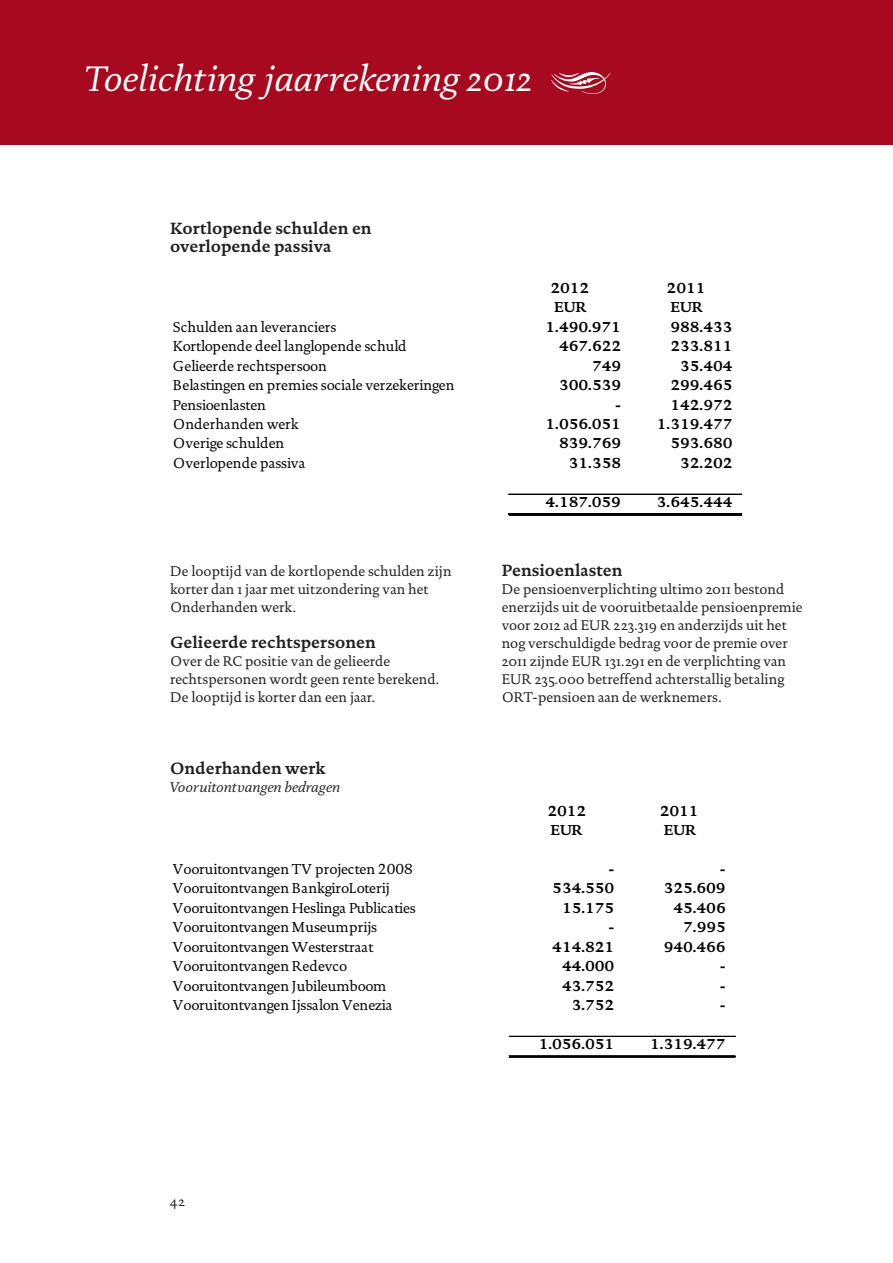
<style>
.page{position:relative;width:893px;height:1263px;background:#fff}
.page>*{position:absolute;margin:0;border:0;box-sizing:border-box;transform-origin:0 0}
.t1{font:italic 36px "DTL Documenta TOT";color:#fff}
.Italic-9_5_12{font:700 16.5px "DTL Documenta TOT";color:#231f20}
.t2{font:14.55px/19.5px "DTL Documenta TOT";letter-spacing:-.01em;color:#000}
.t3{font:700 14.55px "DTL Documenta TOT";letter-spacing:-.01em;color:#000}
.Italic-9_5_12-2{font:14.25px/18px "DTL Documenta TOT";color:#231f20}
.Italic-9_5_12-3{font:italic 14.25px "DTL Documenta TOT";color:#231f20}
.t4{font:13.5px "DTL Documenta TOT";color:#231f20}
</style>
<div class="page">
<div style="left:0;top:0;width:893px;height:145px;background:#a7091e"></div>
<hr style="left:509px;top:494px;width:233px;height:1px;background:#000">
<hr style="left:509px;top:513px;width:233px;height:1px;background:#000">
<hr style="left:509px;top:515px;width:233px;height:1px;background:#000">
<hr style="left:509px;top:1036px;width:226px;height:1px;background:#000">
<hr style="left:509px;top:1055px;width:226px;height:1px;background:#000">
<hr style="left:509px;top:1056px;width:226px;height:1px;background:#000">
<hr style="left:509px;top:1057px;width:226px;height:1px;background:#000">
<p class="t1" style="left:85px;top:57px;width:449px">Toelichting jaarrekening 2012</p>
<p class="Italic-9_5_12" style="left:170px;top:218px;width:203px">Kortlopende schulden en</p>
<p class="Italic-9_5_12" style="left:170px;top:236px;width:163px">overlopende passiva</p>
<p class="t2" style="left:173px;top:317px;width:283px">Schulden aan leveranciers<br>Kortlopende deel langlopende schuld<br>Gelieerde rechtspersoon<br>Belastingen en premies sociale verzekeringen<br>Pensioenlasten<br>Onderhanden werk<br>Overige schulden<br>Overlopende passiva</p>
<p class="Italic-9_5_12-2" style="left:170px;top:562px;width:283px">De looptijd van de kortlopende schulden zijn korter dan 1 jaar met uitzondering van het<br>Onderhanden werk.</p>
<p class="Italic-9_5_12" style="left:170px;top:632px;width:207px">Gelieerde rechtspersonen</p>
<p class="Italic-9_5_12-2" style="left:170px;top:652px;width:271px">Over de RC positie van de gelieerde rechtspersonen wordt geen rente berekend.</p>
<p class="Italic-9_5_12-2" style="left:170px;top:688px;width:207px">De looptijd is korter dan een jaar.</p>
<p class="Italic-9_5_12" style="left:170px;top:758px;width:157px">Onderhanden werk</p>
<p class="Italic-9_5_12-3" style="left:170px;top:779px;width:172px">Vooruitontvangen bedragen</p>
<p class="t2" style="left:173px;top:859px;width:244px">Vooruitontvangen TV projecten 2008<br>Vooruitontvangen BankgiroLoterij Vooruitontvangen Heslinga Publicaties Vooruitontvangen Museumprijs Vooruitontvangen Westerstraat Vooruitontvangen Redevco Vooruitontvangen Jubileumboom Vooruitontvangen Ijssalon Venezia</p>
<p class="t3" style="left:550px;top:279px;width:40px">2012</p>
<p class="t3" style="left:667px;top:279px;width:40px">2011</p>
<p class="t3" style="left:554px;top:298px;width:34px">EUR</p>
<p class="t3" style="left:670px;top:298px;width:34px">EUR</p>
<p class="t3" style="left:546px;top:318px;width:77px">1.490.971</p>
<p class="t3" style="left:670px;top:318px;width:64px">988.433</p>
<p class="t3" style="left:559px;top:337px;width:64px">467.622</p>
<p class="t3" style="left:670px;top:337px;width:64px">233.811</p>
<p class="t3" style="left:592px;top:357px;width:31px">749</p>
<p class="t3" style="left:680px;top:357px;width:54px">35.404</p>
<p class="t3" style="left:559px;top:376px;width:64px">300.539</p>
<p class="t3" style="left:670px;top:376px;width:64px">299.465</p>
<p class="t3" style="left:615px;top:395px;width:7px">-</p>
<p class="t3" style="left:670px;top:395px;width:64px">142.972</p>
<p class="t3" style="left:546px;top:415px;width:77px">1.056.051</p>
<p class="t3" style="left:657px;top:415px;width:77px">1.319.477</p>
<p class="t3" style="left:559px;top:434px;width:64px">839.769</p>
<p class="t3" style="left:670px;top:434px;width:64px">593.680</p>
<p class="t3" style="left:569px;top:454px;width:54px">31.358</p>
<p class="t3" style="left:680px;top:454px;width:54px">32.202</p>
<p class="t3" style="left:545px;top:493px;width:77px">4.187.059</p>
<p class="t3" style="left:657px;top:493px;width:77px">3.645.444</p>
<p class="Italic-9_5_12" style="left:502px;top:560px;width:122px">Pensioenlasten</p>
<p class="Italic-9_5_12-2" style="left:502px;top:580px;width:302px">De pensioenverplichting ultimo 2011 bestond enerzijds uit de vooruitbetaalde pensioenpremie voor 2012 ad EUR 223.319 en anderzijds uit het nog verschuldigde bedrag voor de premie over 2011 zijnde EUR 131.291 en de verplichting van EUR 235.000 betreffend achterstallig betaling ORT-pensioen aan de werknemers.</p>
<p class="t3" style="left:547px;top:802px;width:40px">2012</p>
<p class="t3" style="left:660px;top:802px;width:40px">2011</p>
<p class="t3" style="left:550px;top:821px;width:34px">EUR</p>
<p class="t3" style="left:664px;top:821px;width:34px">EUR</p>
<p class="t3" style="left:608px;top:860px;width:7px">-</p>
<p class="t3" style="left:720px;top:860px;width:7px">-</p>
<p class="t3" style="left:552px;top:879px;width:64px">534.550</p>
<p class="t3" style="left:664px;top:879px;width:64px">325.609</p>
<p class="t3" style="left:562px;top:899px;width:54px">15.175</p>
<p class="t3" style="left:673px;top:899px;width:54px">45.406</p>
<p class="t3" style="left:608px;top:918px;width:7px">-</p>
<p class="t3" style="left:683px;top:918px;width:44px">7.995</p>
<p class="t3" style="left:552px;top:938px;width:64px">414.821</p>
<p class="t3" style="left:664px;top:938px;width:64px">940.466</p>
<p class="t3" style="left:562px;top:957px;width:54px">44.000</p>
<p class="t3" style="left:720px;top:957px;width:7px">-</p>
<p class="t3" style="left:562px;top:976px;width:54px">43.752</p>
<p class="t3" style="left:720px;top:976px;width:7px">-</p>
<p class="t3" style="left:572px;top:996px;width:44px">3.752</p>
<p class="t3" style="left:720px;top:996px;width:7px">-</p>
<p class="t3" style="left:539px;top:1035px;width:77px">1.056.051</p>
<p class="t3" style="left:650px;top:1035px;width:77px">1.319.477</p>
<p class="t4" style="left:170px;top:1193px;width:16px">42</p>
</div>
